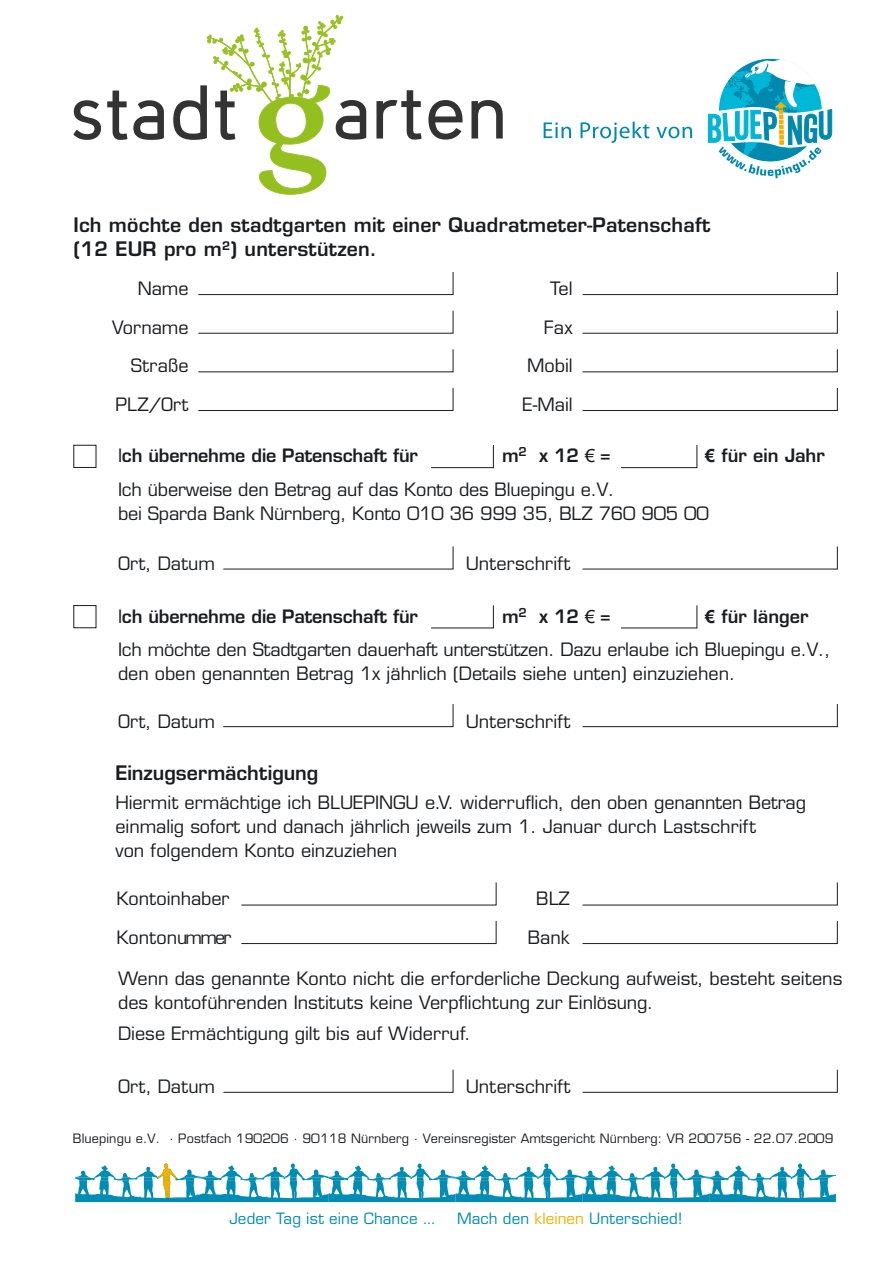
<style>
.page{position:relative;width:893px;height:1263px;background:#fff}
.page>*{position:absolute;margin:0;border:0;box-sizing:border-box;transform-origin:0 0}
.t1{font:600 19.5px/23.4px "Eurostile";letter-spacing:.01em;color:#1b1c20}
.t2{font:18px/24px "Eurostile";letter-spacing:-.005em;color:#1b1c20}
.t3{font:600 18px "Eurostile";letter-spacing:-.01em;color:#1b1c20}
.t4{font:15.15px "Eurostile";letter-spacing:.005em;color:#008db3}
.t5{font:12.6px "Eurostile";letter-spacing:.01em;color:#1b1c20}
.s1{font-weight:400}
.s2{font-family:"Arial";font-weight:400}
.s3{font-family:"Arial";font-weight:700}
.s4{font-weight:600}
.s5{color:#f1b000}
</style>
<div class="page">
<svg style="left:75px;top:1163px;width:761px;height:39px"></svg>
<svg style="left:198px;top:272px;width:256px;height:23px"></svg>
<svg style="left:198px;top:310px;width:256px;height:24px"></svg>
<svg style="left:582px;top:272px;width:256px;height:23px"></svg>
<svg style="left:582px;top:310px;width:256px;height:24px"></svg>
<svg style="left:198px;top:387px;width:256px;height:24px"></svg>
<svg style="left:582px;top:349px;width:256px;height:24px"></svg>
<svg style="left:431px;top:445px;width:63px;height:23px"></svg>
<svg style="left:621px;top:445px;width:76px;height:23px"></svg>
<svg style="left:223px;top:546px;width:231px;height:24px"></svg>
<svg style="left:241px;top:882px;width:256px;height:24px"></svg>
<svg style="left:241px;top:921px;width:256px;height:23px"></svg>
<svg style="left:223px;top:1069px;width:231px;height:24px"></svg>
<svg style="left:582px;top:387px;width:256px;height:24px"></svg>
<svg style="left:582px;top:546px;width:256px;height:24px"></svg>
<svg style="left:223px;top:704px;width:231px;height:23px"></svg>
<svg style="left:582px;top:704px;width:256px;height:23px"></svg>
<svg style="left:582px;top:882px;width:256px;height:24px"></svg>
<svg style="left:582px;top:921px;width:256px;height:23px"></svg>
<svg style="left:582px;top:1069px;width:256px;height:24px"></svg>
<svg style="left:198px;top:349px;width:256px;height:24px"></svg>
<div style="left:73px;top:445px;width:23px;height:23px;border:1px solid #1b1c20"></div>
<svg style="left:431px;top:605px;width:63px;height:23px"></svg>
<svg style="left:621px;top:605px;width:76px;height:23px"></svg>
<svg style="left:376px;top:90px;width:46px;height:50px"></svg>
<svg style="left:428px;top:100px;width:35px;height:40px"></svg>
<svg style="left:471px;top:100px;width:32px;height:39px"></svg>
<svg style="left:73px;top:100px;width:28px;height:40px"></svg>
<svg style="left:107px;top:91px;width:20px;height:49px"></svg>
<svg style="left:133px;top:100px;width:31px;height:40px"></svg>
<svg style="left:173px;top:15px;width:193px;height:180px"></svg>
<svg style="left:708px;top:58px;width:125px;height:120px"></svg>
<svg style="left:544px;top:122px;width:27px;height:16px"></svg>
<svg style="left:581px;top:122px;width:68px;height:21px"></svg>
<svg style="left:656px;top:127px;width:36px;height:11px"></svg>
<p class="t1" style="left:73px;top:213px;width:638px">Ich möchte den stadtgarten mit einer Quadratmeter-Patenschaft (12 EUR pro m²) unterstützen.</p>
<p class="t2" style="left:112px;top:269px;width:78px;line-height:38.5px;text-align:right">Name<br>Vorname</p>
<p class="t2" style="left:550px;top:276px;width:24px">Tel</p>
<p class="t2" style="left:131px;top:354px;width:59px">Straße</p>
<p class="t2" style="left:544px;top:315px;width:30px">Fax</p>
<p class="t2" style="left:523px;top:346px;width:52px;line-height:38.5px">Mobil<br>E-Mail</p>
<p class="t2" style="left:115px;top:392px;width:75px">PLZ/Ort</p>
<p class="t3" style="left:118px;top:444px;width:302px"><span class="s1">I</span>ch übernehme die Patenschaft für</p>
<p class="t3" style="left:502px;top:444px;width:110px">m<sup>2</sup> x 12 <span class="s2">€</span> =</p>
<p class="t3" style="left:705px;top:444px;width:121px"><span class="s3">€</span> für ein Jahr</p>
<p class="t2" style="left:118px;top:477px;width:592px;line-height:24.5px">Ich überweise den Betrag auf das Konto des Bluepingu e.V.<br>bei Sparda Bank Nürnberg, Konto 010 36 999 35, BLZ 760 905 00</p>
<p class="t2" style="left:118px;top:551px;width:98px">Ort, Datum</p>
<p class="t2" style="left:466px;top:551px;width:106px">Unterschrift</p>
<p class="t3" style="left:118px;top:605px;width:302px"><span class="s1">I</span>ch übernehme die Patenschaft für</p>
<p class="t3" style="left:502px;top:605px;width:110px">m<sup>2</sup> x 12 <span class="s2">€</span> =</p>
<p class="t2" style="left:118px;top:599px;width:714px;line-height:33.8px;text-indent:587px"><span class="s3">€</span> <span class="s4">für länger<br></span>Ich möchte den Stadtgarten dauerhaft unterstützen. Dazu erlaube ich Bluepingu e.V.,</p>
<p class="t2" style="left:118px;top:662px;width:619px">den oben genannten Betrag 1x jährlich (Details siehe unten) einzuziehen.</p>
<p class="t2" style="left:118px;top:709px;width:98px">Ort, Datum</p>
<p class="t2" style="left:466px;top:709px;width:106px">Unterschrift</p>
<p class="t1" style="left:115px;top:761px;width:204px">Einzugsermächtigung</p>
<p class="t2" style="left:115px;top:791px;width:692px">Hiermit ermächtige ich BLUEPINGU e.V. widerruflich, den oben genannten Betrag einmalig sofort und danach jährlich jeweils zum 1. Januar durch Lastschrift<br>von folgendem Konto einzuziehen</p>
<p class="t2" style="left:116px;top:886px;width:115px">Kontoinhaber</p>
<p class="t2" style="left:536px;top:886px;width:35px">BLZ</p>
<p class="t2" style="left:116px;top:925px;width:117px">Kontonummer</p>
<p class="t2" style="left:528px;top:925px;width:43px">Bank</p>
<p class="t2" style="left:118px;top:966px;width:726px">Wenn das genannte Konto nicht die erforderliche Deckung aufweist, besteht seitens des kontoführenden Instituts keine Verpflichtung zur Einlösung.</p>
<p class="t2" style="left:118px;top:1021px;width:354px">Diese Ermächtigung gilt bis auf Widerruf.</p>
<p class="t2" style="left:118px;top:1074px;width:99px">Ort, Datum</p>
<p class="t2" style="left:466px;top:1074px;width:106px">Unterschrift</p>
<p class="t5" style="left:73px;top:1130px;width:762px">Bluepingu e.V. · Postfach 190206 · 90118 Nürnberg · Vereinsregister Amtsgericht Nürnberg: VR 200756 - 22.07.2009</p>
<p class="t4" style="left:229px;top:1209px;width:208px">Jeder Tag ist eine Chance ...</p>
<p class="t4" style="left:457px;top:1209px;width:227px">Mach den <span class="s5">kleinen</span> Unterschied!</p>
</div>
